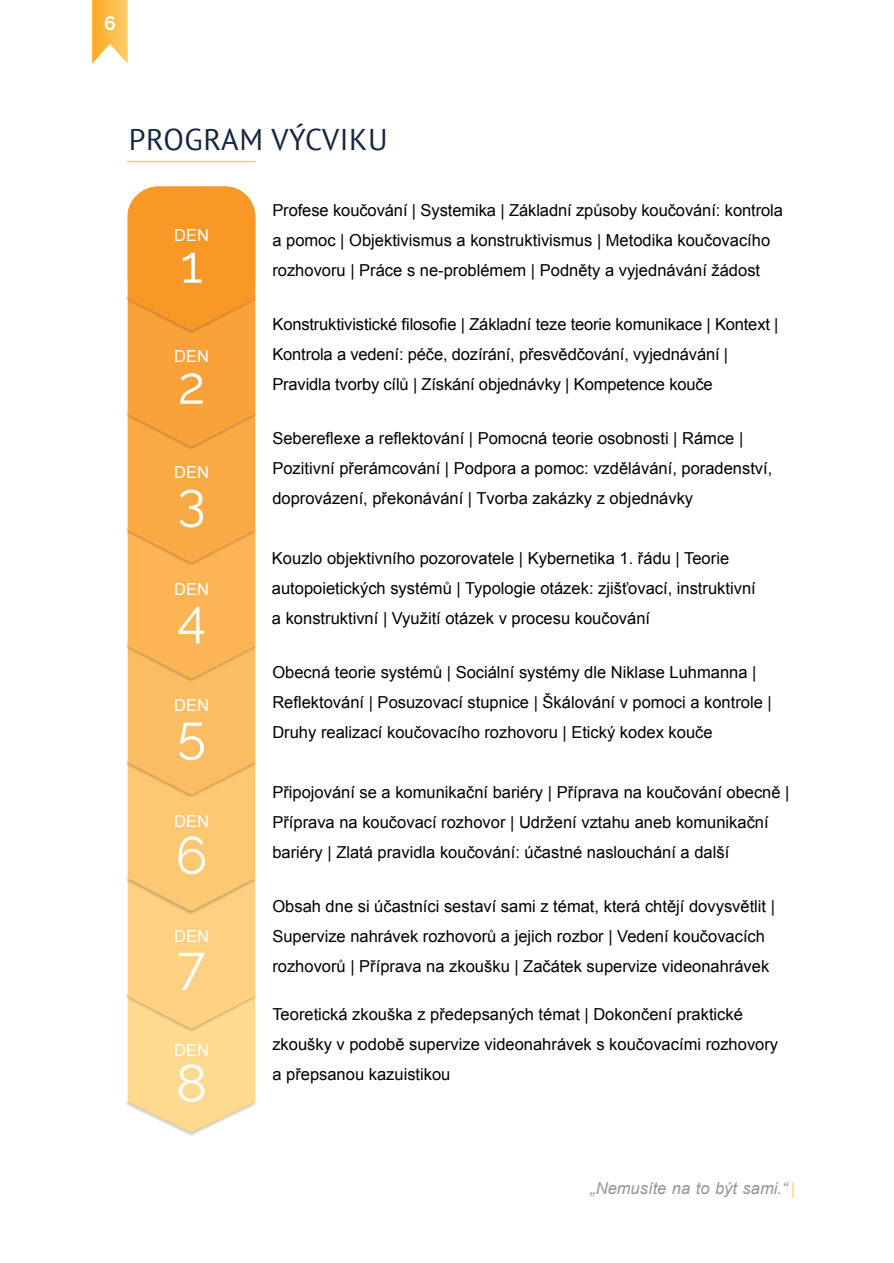
<style>
.page{position:relative;width:894px;height:1263px;background:#fff}
.page>*{position:absolute;margin:0;border:0;box-sizing:border-box;transform-origin:0 0}
.t1{font:52.5px/109.6px "Raleway";color:#fff}
.t2{font:30px "PT Sans";letter-spacing:.02em;color:#142641}
.t3{font:700 19.5px "Raleway";color:#fff}
.t4{font:16.5px/30px "Arial";color:#000}
.t5{font:16.5px "Arial";color:#fff}
.t6{font:italic 16.5px "Arial";color:#939598}
</style>
<div class="page">
<svg style="left:92px;top:0;width:36px;height:64px;background:#fcc664"></svg>
<svg style="left:792px;top:1182px;width:1px;height:15px"></svg>
<hr style="left:128px;top:161px;width:127px;height:1px;background:#fccc69">
<svg style="left:126px;top:187px;width:130px;height:946px;background:#fbbe68"></svg>
<div style="left:128px;top:186px;width:127px;height:122px;background:#f89827;border-radius:30px"></div>
<p class="t3" style="left:104px;top:12px;width:13px">6</p>
<h2 class="t2" style="left:129px;top:128px;width:260px">PROGRAM VÝCVIKU</h2>
<p class="t5" style="left:174px;top:229px;width:36px">DEN</p>
<h1 class="t1" style="left:180px;top:209px;width:24px">1</h1>
<p class="t5" style="left:174px;top:350px;width:36px">DEN</p>
<h1 class="t1" style="left:178px;top:330px;width:29px">2</h1>
<p class="t5" style="left:174px;top:466px;width:36px">DEN</p>
<h1 class="t1" style="left:177px;top:446px;width:30px">3</h1>
<p class="t5" style="left:174px;top:583px;width:36px">DEN</p>
<h1 class="t1" style="left:177px;top:563px;width:30px">4</h1>
<p class="t5" style="left:174px;top:699px;width:36px">DEN</p>
<h1 class="t1" style="left:177px;top:679px;width:30px">5</h1>
<p class="t5" style="left:174px;top:815px;width:36px">DEN</p>
<h1 class="t1" style="left:176px;top:800px;width:33px">6<br>7</h1>
<p class="t5" style="left:174px;top:930px;width:36px">DEN</p>
<p class="t5" style="left:174px;top:1044px;width:36px">DEN</p>
<h1 class="t1" style="left:176px;top:1028px;width:33px">8</h1>
<p class="t4" style="left:272px;top:197px;width:512px">Profese koučování | Systemika | Základní způsoby koučování: kontrola a pomoc | Objektivismus a konstruktivismus | Metodika koučovacího rozhovoru | Práce s ne-problémem | Podněty a vyjednávání žádost</p>
<p class="t4" style="left:272px;top:311px;width:507px">Konstruktivistické filosofie | Základní teze teorie komunikace | Kontext |<br>Kontrola a vedení: péče, dozírání, přesvědčování, vyjednávání |<br>Pravidla tvorby cílů | Získání objednávky | Kompetence kouče</p>
<p class="t4" style="left:272px;top:425px;width:501px">Sebereflexe a reflektování | Pomocná teorie osobnosti | Rámce |<br>Pozitivní přerámcování | Podpora a pomoc: vzdělávání, poradenství, doprovázení, překonávání | Tvorba zakázky z objednávky</p>
<p class="t4" style="left:272px;top:545px;width:485px">Kouzlo objektivního pozorovatele | Kybernetika 1. řádu | Teorie autopoietických systémů | Typologie otázek: zjišťovací, instruktivní a konstruktivní | Využití otázek v procesu koučování</p>
<p class="t4" style="left:272px;top:659px;width:500px">Obecná teorie systémů | Sociální systémy dle Niklase Luhmanna |<br>Reflektování | Posuzovací stupnice | Škálování v pomoci a kontrole |<br>Druhy realizací koučovacího rozhovoru | Etický kodex kouče</p>
<p class="t4" style="left:272px;top:779px;width:518px">Připojování se a komunikační bariéry | Příprava na koučování obecně |<br>Příprava na koučovací rozhovor | Udržení vztahu aneb komunikační bariéry | Zlatá pravidla koučování: účastné naslouchání a další</p>
<p class="t4" style="left:272px;top:893px;width:504px">Obsah dne si účastníci sestaví sami z témat, která chtějí dovysvětlit |<br>Supervize nahrávek rozhovorů a jejich rozbor | Vedení koučovacích rozhovorů | Příprava na zkoušku | Začátek supervize videonahrávek</p>
<p class="t4" style="left:272px;top:1001px;width:507px">Teoretická zkouška z předepsaných témat | Dokončení praktické zkoušky v podobě supervize videonahrávek s koučovacími rozhovory a přepsanou kazuistikou</p>
<p class="t6" style="left:590px;top:1182px;width:199px">„Nemusíte na to být sami.“</p>
</div>
